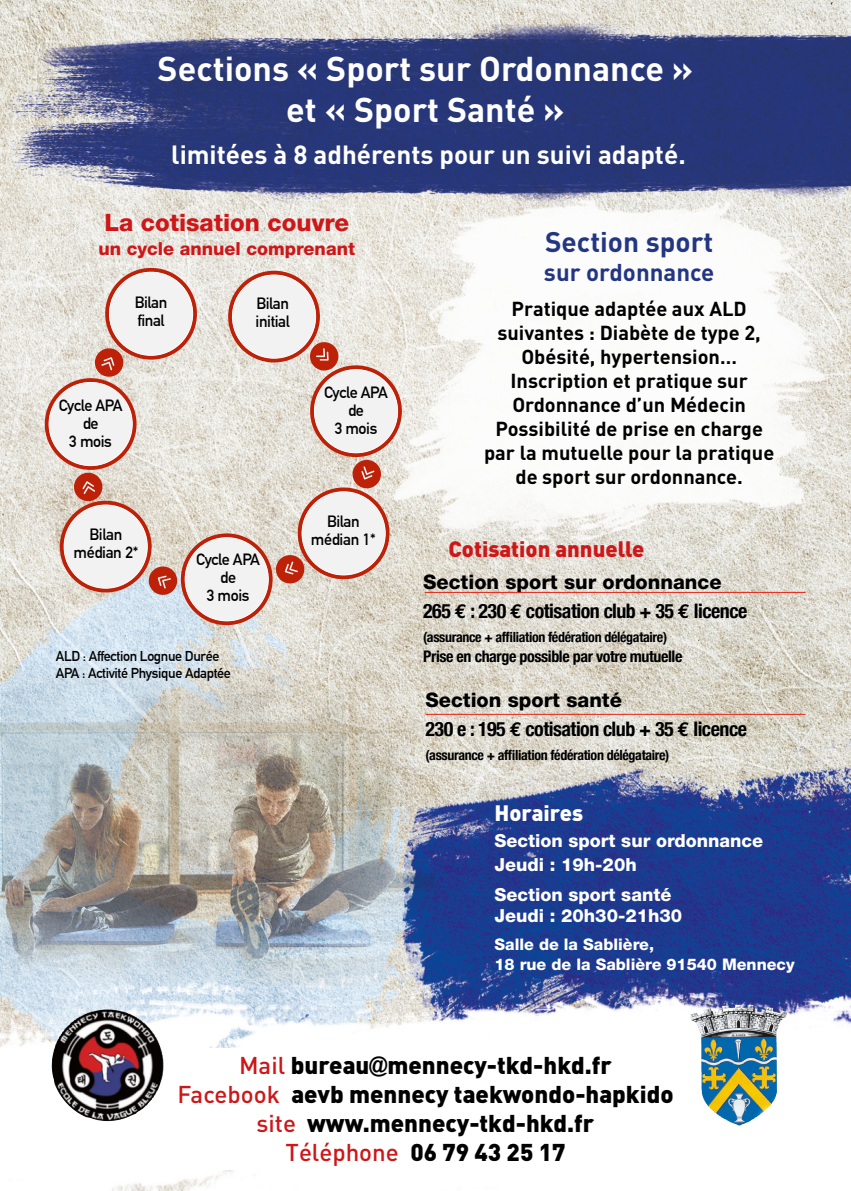
<style>
.page{position:relative;width:851px;height:1191px;background:#fff}
.page>*{position:absolute;margin:0;border:0;box-sizing:border-box;transform-origin:0 0}
.t1{font:700 34px/40.8px "DIN";color:#fff;text-align:center}
.t2{font:700 28px "DIN";color:#233683}
.t3{font:700 26px "DIN";color:#fff}
.t4{font:900 24px/28.8px "DIN";color:#000;text-align:center}
.t5{font:800 24px "Helvetica Neue";color:#cd1719}
.t6{font:700 24px "DIN";color:#233683}
.t7{font:900 22px "DIN";color:#cd1719}
.t8{font:900 22px "DIN";color:#fff}
.t9{font:700 20px/24px "DIN";color:#000;text-align:center}
.t10{font:700 condensed 20px/29.6px "Helvetica Neue";letter-spacing:-.025em;color:#000}
.t11{font:800 18px/24px "Helvetica Neue";color:#fff}
.t12{font:800 18px "Helvetica Neue";color:#cd1719}
.t13{font:700 16px/18px "DIN Alternate";letter-spacing:-.025em;color:#000;text-align:center}
.t14{font:800 16px/19.2px "Helvetica Neue";color:#fff}
.t15{font:700 condensed 16px "Helvetica Neue";letter-spacing:-.025em;color:#000}
.t16{font:700 condensed 14px "Helvetica Neue";letter-spacing:-.025em;color:#000}
.t17{font:700 14px/16.8px "DIN Alternate";letter-spacing:-.025em;color:#000}
.s1{font-weight:800;font-stretch:normal}
.s2{font-family:"Euro Mono";font-stretch:normal}
.s3{font-weight:500;color:#cd1719}
.s4{font-family:"Arial"}
</style>
<div class="page">
<img style="left:0;top:0;width:850px;height:1191px">
<hr style="left:424px;top:592px;width:381px;height:1px;background:#e42213">
<hr style="left:425px;top:714px;width:380px;height:1px;background:#e42213">
<svg style="left:45px;top:268px;width:357px;height:357px"></svg>
<div style="left:0;top:1048px;width:850px;height:121px;background:#fff"></div>
<img style="left:50px;top:1009px;width:114px;height:113px">
<img style="left:690px;top:1004px;width:51px;height:109px">
<h1 class="t1" style="left:158px;top:47px;width:537px">Sections « Sport sur Ordonnance » et « Sport Santé »</h1>
<h3 class="t3" style="left:171px;top:138px;width:516px">limitées à 8 adhérents pour un suivi adapté.</h3>
<p class="t5" style="left:104px;top:208px;width:246px">La cotisation couvre</p>
<p class="t12" style="left:98px;top:238px;width:258px">un cycle annuel comprenant</p>
<p class="t13" style="left:135px;top:292px;width:34px;text-align:left">Bilan final</p>
<p class="t13" style="left:59px;top:395px;width:65px">Cycle APA de<br>3 mois</p>
<p class="t13" style="left:255px;top:293px;width:36px;text-align:left">Bilan initial</p>
<p class="t13" style="left:324px;top:382px;width:65px">Cycle APA de<br>3 mois</p>
<p class="t13" style="left:73px;top:524px;width:66px">Bilan médian 2*</p>
<p class="t13" style="left:196px;top:549px;width:65px">Cycle APA de<br>3 mois</p>
<p class="t17" style="left:56px;top:647px;width:176px">ALD : Affection Lognue Durée<br>APA : Activité Physique Adaptée</p>
<p class="t13" style="left:311px;top:511px;width:66px">Bilan médian 1*</p>
<h2 class="t2" style="left:545px;top:223px;width:170px">Section sport</h2>
<p class="t6" style="left:544px;top:256px;width:172px">sur ordonnance</p>
<p class="t9" style="left:484px;top:296px;width:292px">Pratique adaptée aux ALD suivantes : Diabète de type 2,<br>Obésité, hypertension…<br>Inscription et pratique sur<br>Ordonnance d’un Médecin<br>Possibilité de prise en charge par la mutuelle pour la pratique de sport sur ordonnance.</p>
<p class="t7" style="left:448px;top:534px;width:197px">Cotisation annuelle</p>
<p class="t10" style="left:423px;top:565px;width:326px"><span class="s1">Section sport sur ordonnance<br></span>265 <span class="s2">E</span> : 230 <span class="s2">E</span> cotisation club + 35 <span class="s2">E</span> licence</p>
<p class="t16" style="left:423px;top:626px;width:245px">(assurance + affiliation fédération délégataire)</p>
<p class="t15" style="left:423px;top:642px;width:261px">Prise en charge possible par votre mutuelle</p>
<p class="t10" style="left:425px;top:683px;width:323px"><span class="s1">Section sport santé<br></span>230 e : 195 <span class="s2">E</span> cotisation club + 35 <span class="s2">E</span> licence</p>
<p class="t16" style="left:425px;top:743px;width:245px">(assurance + affiliation fédération délégataire)</p>
<p class="t8" style="left:494px;top:798px;width:90px">Horaires</p>
<p class="t11" style="left:494px;top:828px;width:270px">Section sport sur ordonnance<br>Jeudi : 19h-20h</p>
<p class="t11" style="left:494px;top:883px;width:189px;line-height:21.6px">Section sport santé<br>Jeudi : 20h30-21h30</p>
<p class="t14" style="left:494px;top:935px;width:301px">Salle de la Sablière,<br>18 rue de la Sablière 91540 Mennecy</p>
<p class="t4" style="left:177px;top:1049px;width:497px"><span class="s3">Mail</span> bureau<span class="s4">@</span>mennecy-tkd-hkd.fr<br><span class="s3">Facebook</span> aevb mennecy taekwondo-hapkido <span class="s3">site</span> www.mennecy-tkd-hkd.fr<br><span class="s3">Téléphone</span> 06 79 43 25 17</p>
</div>
